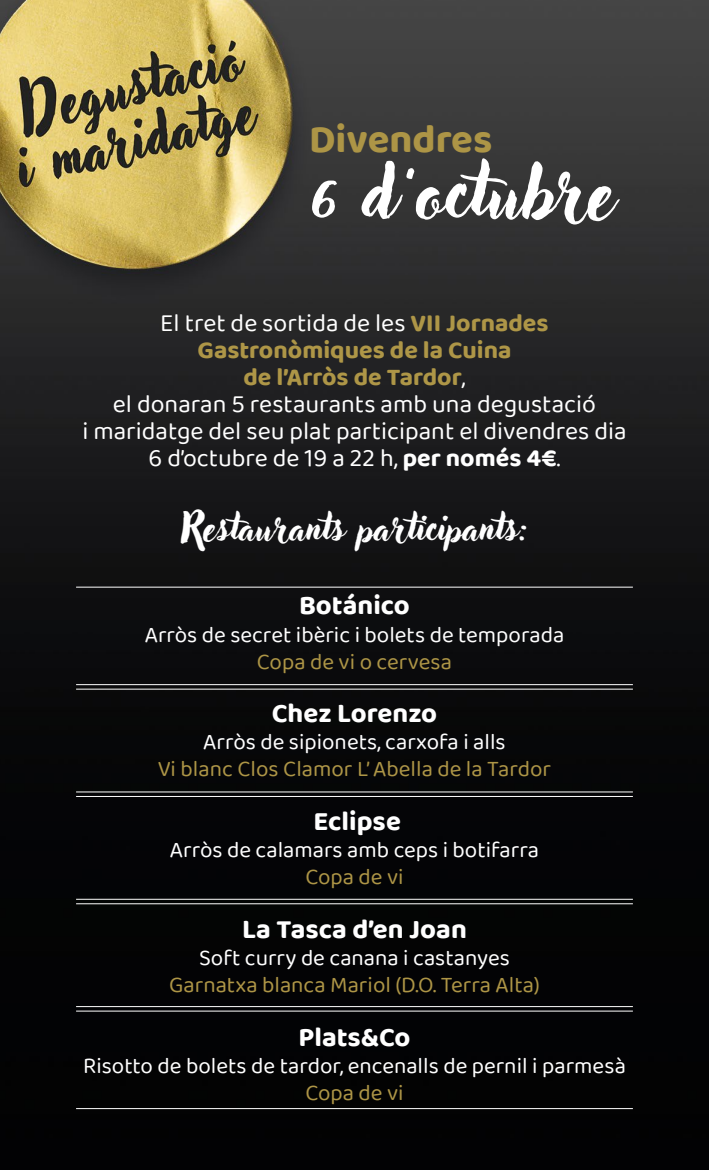
<style>
.page{position:relative;width:709px;height:1170px;background:#fff}
.page>*{position:absolute;margin:0;border:0;box-sizing:border-box;transform-origin:0 0}
.t1{font:75px "Adlery Pro";color:#fff}
.t2{font:700 40px "Baloo 2";color:#ad9546}
.t3{font:37.5px "Adlery Pro";color:#fff}
.t4{font:700 27.5px "Baloo 2";color:#fff}
.t5{font:25px/27px "Baloo 2";color:#fff;text-align:center}
.t6{font:22.5px "Baloo 2";color:#fff}
.t7{font:22.5px "Baloo 2";color:#ad9546}
.s1{font-weight:700;color:#ae9647}
.s2{font-weight:700}
</style>
<div class="page">
<img style="left:0;top:0;width:709px;height:1169px">
<hr style="left:76px;top:586px;width:557px;height:1px;background:#fff">
<hr style="left:76px;top:684px;width:557px;height:1px;background:#fff">
<hr style="left:76px;top:688px;width:557px;height:1px;background:#fff">
<hr style="left:76px;top:791px;width:557px;height:1px;background:#fff">
<hr style="left:76px;top:796px;width:557px;height:1px;background:#fff">
<hr style="left:76px;top:898px;width:557px;height:1px;background:#fff">
<hr style="left:76px;top:903px;width:557px;height:1px;background:#fff">
<hr style="left:76px;top:1006px;width:557px;height:1px;background:#fff">
<hr style="left:76px;top:1010px;width:557px;height:1px;background:#fff">
<hr style="left:76px;top:1108px;width:557px;height:1px;background:#fff">
<h2 class="t2" style="left:309px;top:115px;width:185px">Divendres</h2>
<h1 class="t1" style="left:309px;top:147px;width:307px">6 d’octubre</h1>
<p class="t5" style="left:82px;top:311px;width:546px">El tret de sortida de les <span class="s1">VII Jornades Gastronòmiques de la Cuina<br>de l’Arròs de Tardor</span>,<br>el donaran 5 restaurants amb una degustació<br>i maridatge del seu plat participant el divendres dia 6 d’octubre de 19 a 22 h, <span class="s2">per només 4€</span>.</p>
<h3 class="t3" style="left:181px;top:505px;width:348px">Restaurants participants:</h3>
<p class="t4" style="left:299px;top:589px;width:112px">Botánico</p>
<p class="t6" style="left:145px;top:618px;width:421px">Arròs de secret ibèric i bolets de temporada</p>
<p class="t7" style="left:257px;top:645px;width:197px">Copa de vi o cervesa</p>
<p class="t4" style="left:272px;top:696px;width:167px">Chez Lorenzo</p>
<p class="t6" style="left:203px;top:726px;width:304px">Arròs de sipionets, carxofa i alls</p>
<p class="t7" style="left:158px;top:753px;width:395px">Vi blanc Clos Clamor L’ Abella de la Tardor</p>
<p class="t4" style="left:313px;top:804px;width:89px">Eclipse</p>
<p class="t6" style="left:170px;top:834px;width:371px">Arròs de calamars amb ceps i botifarra</p>
<p class="t7" style="left:305px;top:861px;width:100px">Copa de vi</p>
<p class="t4" style="left:242px;top:912px;width:226px">La Tasca d’en Joan</p>
<p class="t6" style="left:199px;top:942px;width:312px">Soft curry de canana i castanyes</p>
<p class="t7" style="left:169px;top:969px;width:372px">Garnatxa blanca Mariol (D.O. Terra Alta)</p>
<p class="t4" style="left:298px;top:1020px;width:113px">Plats&amp;Co</p>
<p class="t6" style="left:83px;top:1050px;width:544px">Risotto de bolets de tardor, encenalls de pernil i parmesà</p>
<p class="t7" style="left:305px;top:1077px;width:100px">Copa de vi</p>
</div>
